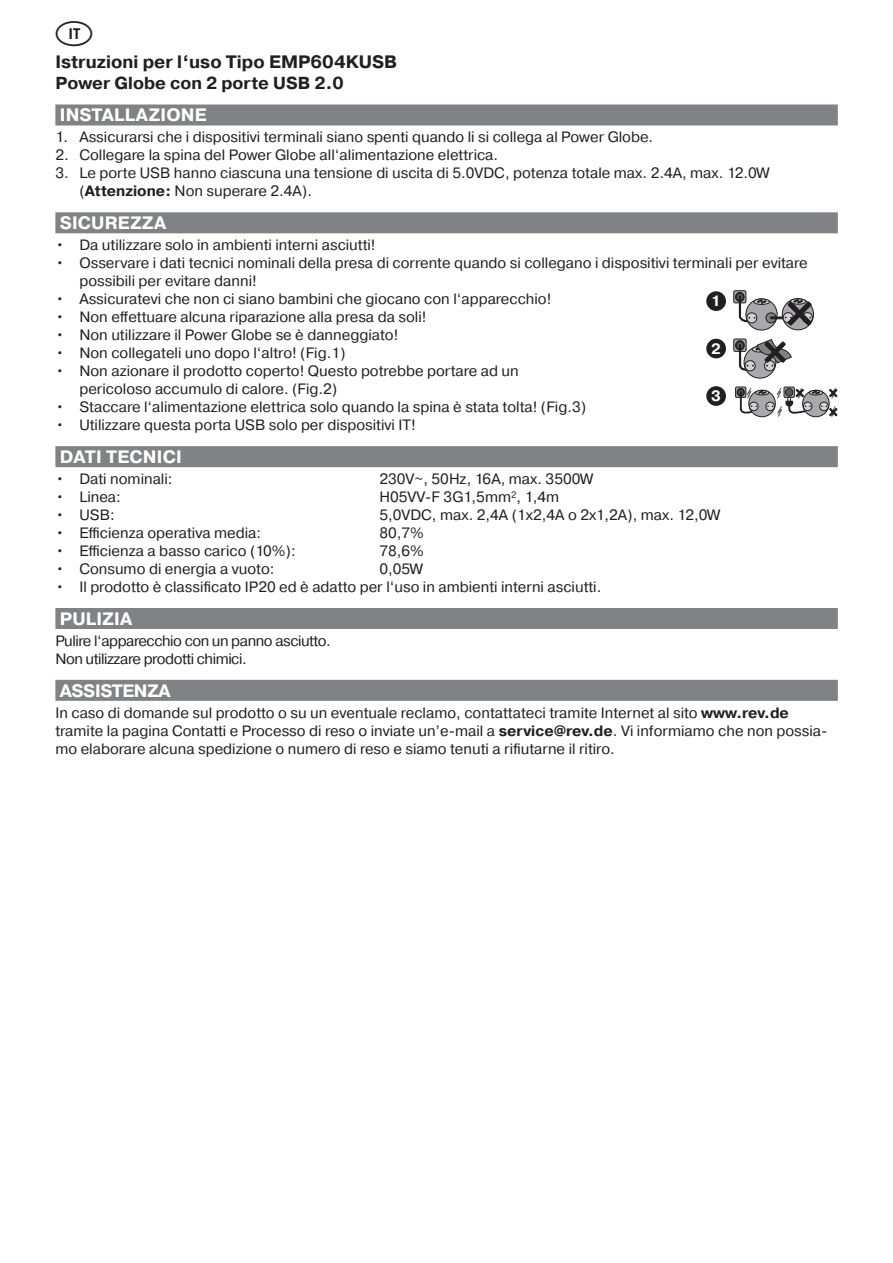
<style>
.page{position:relative;width:893px;height:1263px;background:#fff}
.page>*{position:absolute;margin:0;border:0;box-sizing:border-box;transform-origin:0 0}
.t1{font:37.2px "National Code Pi Std Universal";color:#231f20}
.t2{font:700 18px "Pragmatica";letter-spacing:.01em;color:#fff}
.t3{font:700 18px "Pragmatica";color:#231f20}
.t4{font:700 18px "Pragmatica";letter-spacing:-.02em;color:#fff}
.t5{font:700 17.4px "Pragmatica";color:#231f20}
.t6{font:15px/18px "Pragmatica";color:#231f20}
.t7{font:15px/18px "Pragmatica";letter-spacing:-.03em;color:#231f20}
.t8{font:700 15px "Pragmatica";color:#fff}
.s1{font-weight:700}
</style>
<div class="page">
<div style="left:55px;top:104px;width:783px;height:21px;background:#808285"></div>
<div style="left:55px;top:212px;width:783px;height:21px;background:#808285"></div>
<div style="left:55px;top:446px;width:783px;height:21px;background:#808285"></div>
<div style="left:55px;top:608px;width:783px;height:21px;background:#808285"></div>
<div style="left:55px;top:680px;width:783px;height:21px;background:#808285"></div>
<div style="left:706px;top:291px;width:20px;height:20px;background:#231f20;border-radius:50%"></div>
<div style="left:706px;top:339px;width:20px;height:19px;background:#231f20;border-radius:50%"></div>
<div style="left:706px;top:386px;width:20px;height:20px;background:#231f20;border-radius:50%"></div>
<div style="left:784px;top:387px;width:10px;height:11px;border:1px solid #231f20"></div>
<div style="left:735px;top:387px;width:11px;height:10px;border:1px solid #231f20"></div>
<div style="left:737px;top:388px;width:8px;height:8px;border:1px solid #231f20;border-radius:50%"></div>
<svg style="left:738px;top:388px;width:99px;height:30px"></svg>
<div style="left:733px;top:290px;width:13px;height:13px;border:1px solid #231f20;border-radius:2px"></div>
<div style="left:735px;top:292px;width:9px;height:10px;border:1px solid #231f20;border-radius:50%"></div>
<div style="left:736px;top:293px;width:7px;height:8px;border:1px solid #231f20;border-radius:50%"></div>
<svg style="left:746px;top:299px;width:31px;height:31px"></svg>
<div style="left:745px;top:298px;width:33px;height:32px;border:1px solid #231f20;border-radius:50%"></div>
<svg style="left:782px;top:299px;width:31px;height:31px"></svg>
<div style="left:782px;top:298px;width:32px;height:32px;border:1px solid #231f20;border-radius:50%"></div>
<svg style="left:738px;top:294px;width:76px;height:32px"></svg>
<div style="left:733px;top:339px;width:13px;height:13px;border:1px solid #231f20;border-radius:2px"></div>
<div style="left:735px;top:340px;width:10px;height:10px;border:1px solid #231f20;border-radius:50%"></div>
<div style="left:736px;top:341px;width:8px;height:8px;border:1px solid #231f20;border-radius:50%"></div>
<div style="left:744px;top:346px;width:32px;height:32px;background:#a8a9ad;border-radius:50%"></div>
<div style="left:744px;top:346px;width:32px;height:32px;border:1px solid #231f20;border-radius:50%"></div>
<svg style="left:738px;top:339px;width:54px;height:33px"></svg>
<h1 class="t1" style="left:55px;top:13px;width:38px">•</h1>
<p class="t3" style="left:55px;top:50px;width:343px">Istruzioni per l‘uso Tipo EMP604KUSB</p>
<p class="t5" style="left:55px;top:72px;width:290px">Power Globe con 2 porte USB 2.0</p>
<p class="t2" style="left:60px;top:103px;width:149px">INSTALLAZIONE</p>
<p class="t6" style="left:55px;top:128px;width:599px">1. Assicurarsi che i dispositivi terminali siano spenti quando li si collega al Power Globe.</p>
<p class="t6" style="left:55px;top:146px;width:444px">2. Collegare la spina del Power Globe all‘alimentazione elettrica.</p>
<p class="t6" style="left:79px;top:164px;width:691px;text-indent:-24px">3. Le porte USB hanno ciascuna una tensione di uscita di 5.0VDC, potenza totale max. 2.4A, max. 12.0W (<span class="s1">Attenzione:</span> Non superare 2.4A).</p>
<p class="t2" style="left:60px;top:211px;width:108px">SICUREZZA</p>
<p class="t6" style="left:55px;top:236px;width:322px">• Da utilizzare solo in ambienti interni asciutti!</p>
<p class="t6" style="left:79px;top:254px;width:730px;text-indent:-24px">• Osservare i dati tecnici nominali della presa di corrente quando si collegano i dispositivi terminali per evitare possibili per evitare danni!</p>
<p class="t6" style="left:55px;top:290px;width:497px">• Assicuratevi che non ci siano bambini che giocano con l‘apparecchio!</p>
<p class="t6" style="left:55px;top:308px;width:373px">• Non effettuare alcuna riparazione alla presa da soli!</p>
<p class="t6" style="left:55px;top:326px;width:344px">• Non utilizzare il Power Globe se è danneggiato!</p>
<p class="t6" style="left:55px;top:344px;width:292px">• Non collegateli uno dopo l‘altro! (Fig.1)</p>
<p class="t6" style="left:79px;top:362px;width:441px;text-indent:-24px">• Non azionare il prodotto coperto! Questo potrebbe portare ad un pericoloso accumulo di calore. (Fig.2)</p>
<p class="t6" style="left:55px;top:398px;width:532px">• Staccare l‘alimentazione elettrica solo quando la spina è stata tolta! (Fig.3)</p>
<p class="t6" style="left:55px;top:416px;width:362px">• Utilizzare questa porta USB solo per dispositivi IT!</p>
<p class="t2" style="left:60px;top:445px;width:124px">DATI TECNICI</p>
<p class="t6" style="left:55px;top:470px;width:119px">• Dati nominali:</p>
<p class="t6" style="left:379px;top:470px;width:215px">230V~, 50Hz, 16A, max. 3500W</p>
<p class="t6" style="left:55px;top:488px;width:67px">• Linea:</p>
<p class="t6" style="left:379px;top:488px;width:181px">H05VV-F 3G1,5mm², 1,4m</p>
<p class="t6" style="left:55px;top:506px;width:61px">• USB:</p>
<p class="t6" style="left:379px;top:506px;width:342px">5,0VDC, max. 2,4A (1x2,4A o 2x1,2A), max. 12,0W</p>
<p class="t6" style="left:55px;top:524px;width:207px">• Efficienza operativa media:</p>
<p class="t6" style="left:379px;top:524px;width:46px">80,7%</p>
<p class="t6" style="left:55px;top:542px;width:242px">• Efficienza a basso carico (10%):</p>
<p class="t6" style="left:379px;top:542px;width:46px">78,6%</p>
<p class="t6" style="left:55px;top:560px;width:221px">• Consumo di energia a vuoto:</p>
<p class="t6" style="left:379px;top:560px;width:45px">0,05W</p>
<p class="t6" style="left:55px;top:578px;width:547px">• Il prodotto è classificato IP20 ed è adatto per l‘uso in ambienti interni asciutti.</p>
<p class="t2" style="left:60px;top:607px;width:74px">PULIZIA</p>
<p class="t7" style="left:55px;top:632px;width:277px">Pulire l‘apparecchio con un panno asciutto.<br>Non utilizzare prodotti chimici.</p>
<p class="t4" style="left:60px;top:679px;width:112px">ASSISTENZA</p>
<p class="t6" style="left:55px;top:704px;width:774px">In caso di domande sul prodotto o su un eventuale reclamo, contattateci tramite Internet al sito <span class="s1">www.rev.de </span>tramite la pagina Contatti e Processo di reso o inviate un’e-mail a <span class="s1">service@rev.de</span>. Vi informiamo che non possia&shy;mo elaborare alcuna spedizione o numero di reso e siamo tenuti a rifiutarne il ritiro.</p>
<p class="t8" style="left:711px;top:291px;width:11px">1</p>
<p class="t8" style="left:711px;top:339px;width:11px">2</p>
<p class="t8" style="left:711px;top:386px;width:11px">3</p>
</div>
